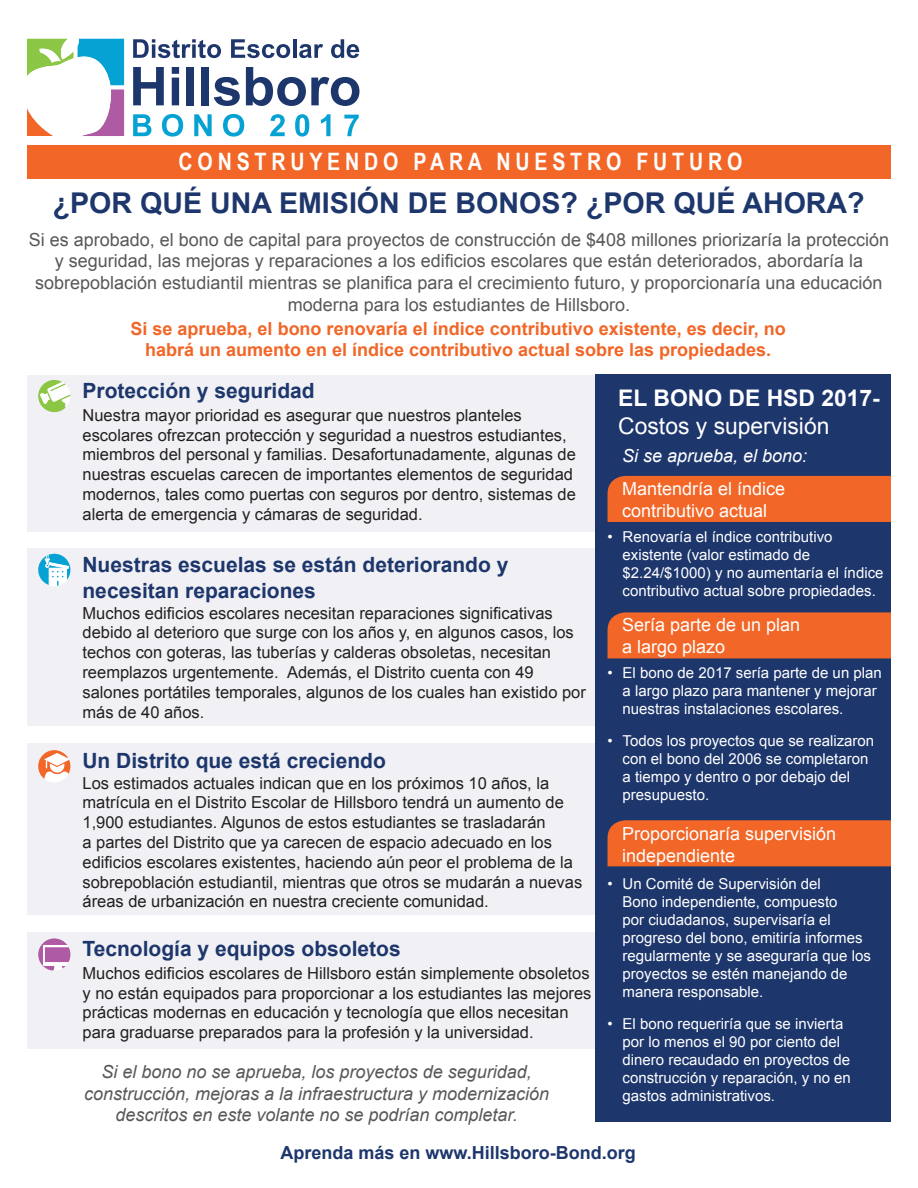
<style>
.page{position:relative;width:918px;height:1188px;background:#fff}
.page>*{position:absolute;margin:0;border:0;box-sizing:border-box;transform-origin:0 0}
.t1{font:700 28.65px "Arial";color:#1d366c}
.t2{font:700 24px "Arial Narrow";letter-spacing:.2em;color:#fff}
.t3{font:22.95px "Arial";color:#fff}
.t4{font:700 22.95px "Arial";color:#fff}
.t5{font:700 21px/25.2px "Arial";color:#1d366c}
.t6{font:18px/21.6px "Arial";color:#57585a;text-align:center}
.t7{font:italic 18px/21.6px "Arial";color:#57585a;text-align:center}
.t8{font:700 18px/21.6px "Arial";color:#f26627;text-align:center}
.t9{font:18px/21.6px "Arial";color:#fff}
.t10{font:700 18px "Arial";color:#1d366c}
.t11{font:italic 18px "Arial";color:#fff}
.t12{font:16.5px/19.8px "Arial";color:#231f20}
.Paragraph_Style_2{font:15px/18px "Arial";color:#fff}
</style>
<div class="page">
<div style="left:27px;top:145px;width:864px;height:33px;background:#f26627"></div>
<div style="left:27px;top:375px;width:579px;height:156px;background:#f1f1f5"></div>
<svg style="left:38px;top:380px;width:32px;height:32px"></svg>
<div style="left:27px;top:549px;width:579px;height:177px;background:#f1f1f5"></div>
<svg style="left:38px;top:554px;width:32px;height:32px"></svg>
<div style="left:27px;top:744px;width:579px;height:171px;background:#f1f1f5"></div>
<svg style="left:38px;top:750px;width:32px;height:32px"></svg>
<div style="left:27px;top:932px;width:579px;height:117px;background:#f1f1f5"></div>
<svg style="left:38px;top:938px;width:33px;height:33px"></svg>
<svg style="left:133px;top:114px;width:18px;height:22px"></svg>
<svg style="left:162px;top:114px;width:21px;height:23px"></svg>
<svg style="left:194px;top:114px;width:18px;height:22px"></svg>
<svg style="left:223px;top:114px;width:21px;height:23px"></svg>
<svg style="left:270px;top:114px;width:15px;height:22px"></svg>
<svg style="left:295px;top:114px;width:14px;height:23px"></svg>
<svg style="left:321px;top:114px;width:10px;height:22px"></svg>
<svg style="left:344px;top:115px;width:15px;height:21px"></svg>
<svg style="left:133px;top:67px;width:31px;height:38px"></svg>
<svg style="left:172px;top:67px;width:7px;height:38px"></svg>
<div style="left:187px;top:67px;width:7px;height:38px;background:#1d366c"></div>
<div style="left:202px;top:67px;width:7px;height:38px;background:#1d366c"></div>
<svg style="left:214px;top:77px;width:26px;height:29px"></svg>
<svg style="left:246px;top:67px;width:113px;height:39px"></svg>
<svg style="left:133px;top:39px;width:88px;height:19px"></svg>
<svg style="left:231px;top:39px;width:59px;height:19px"></svg>
<hr style="left:293px;top:39px;width:4px;height:19px;background:#1d366c">
<svg style="left:299px;top:44px;width:24px;height:14px"></svg>
<svg style="left:331px;top:39px;width:28px;height:19px"></svg>
<svg style="left:27px;top:39px;width:97px;height:97px"></svg>
<div style="left:595px;top:374px;width:296px;height:748px;background:#1d366c"></div>
<div style="left:608px;top:476px;width:283px;height:46px;background:#f26627"></div>
<div style="left:608px;top:612px;width:283px;height:46px;background:#f26627"></div>
<div style="left:608px;top:820px;width:283px;height:46px;background:#f26627"></div>
<p class="t2" style="left:179px;top:143px;width:565px">CONSTRUYENDO PARA NUESTRO FUTURO</p>
<p class="t1" style="left:53px;top:184px;width:814px">¿POR QUÉ UNA EMISIÓN DE BONOS? ¿POR QUÉ AHORA?</p>
<p class="t6" style="left:29px;top:229px;width:862px">Si es aprobado, el bono de capital para proyectos de construcción de $408 millones priorizaría la protección y seguridad, las mejoras y reparaciones a los edificios escolares que están deteriorados, abordaría la sobrepoblación estudiantil mientras se planifica para el crecimiento futuro, y proporcionaría una educación moderna para los estudiantes de Hillsboro.</p>
<p class="t8" style="left:131px;top:318px;width:657px">Si se aprueba, el bono renovaría el índice contributivo existente, es decir, no habrá un aumento en el índice contributivo actual sobre las propiedades.</p>
<p class="t5" style="left:82px;top:379px;width:234px">Protección y seguridad</p>
<p class="t12" style="left:82px;top:405px;width:495px">Nuestra mayor prioridad es asegurar que nuestros planteles escolares ofrezcan protección y seguridad a nuestros estudiantes, miembros del personal y familias. Desafortunadamente, algunas de nuestras escuelas carecen de importantes elementos de seguridad modernos, tales como puertas con seguros por dentro, sistemas de alerta de emergencia y cámaras de seguridad.</p>
<p class="t5" style="left:82px;top:553px;width:428px">Nuestras escuelas se están deteriorando y necesitan reparaciones</p>
<p class="t12" style="left:82px;top:603px;width:505px">Muchos edificios escolares necesitan reparaciones significativas debido al deterioro que surge con los años y, en algunos casos, los techos con goteras, las tuberías y calderas obsoletas, necesitan reemplazos urgentemente. Además, el Distrito cuenta con 49 salones portátiles temporales, algunos de los cuales han existido por más de 40 años.</p>
<p class="t5" style="left:82px;top:749px;width:305px">Un Distrito que está creciendo</p>
<p class="t12" style="left:82px;top:773px;width:501px">Los estimados actuales indican que en los próximos 10 años, la matrícula en el Distrito Escolar de Hillsboro tendrá un aumento de 1,900 estudiantes. Algunos de estos estudiantes se trasladarán<br>a partes del Distrito que ya carecen de espacio adecuado en los edificios escolares existentes, haciendo aún peor el problema de la sobrepoblación estudiantil, mientras que otros se mudarán a nuevas áreas de urbanización en nuestra creciente comunidad.</p>
<p class="t5" style="left:82px;top:937px;width:320px">Tecnología y equipos obsoletos</p>
<p class="t12" style="left:82px;top:963px;width:510px">Muchos edificios escolares de Hillsboro están simplemente obsoletos y no están equipados para proporcionar a los estudiantes las mejores prácticas modernas en educación y tecnología que ellos necesitan para graduarse preparados para la profesión y la universidad.</p>
<p class="t7" style="left:84px;top:1061px;width:467px">Si el bono no se aprueba, los proyectos de seguridad, construcción, mejoras a la infraestructura y modernización descritos en este volante no se podrían completar.</p>
<p class="t4" style="left:618px;top:383px;width:263px">EL BONO DE HSD 2017-</p>
<p class="t3" style="left:618px;top:411px;width:213px">Costos y supervisión</p>
<p class="t11" style="left:622px;top:444px;width:187px">Si se aprueba, el bono:</p>
<p class="t9" style="left:622px;top:478px;width:165px">Mantendría el índice</p>
<p class="t9" style="left:622px;top:500px;width:147px">contributivo actual</p>
<p class="Paragraph_Style_2" style="left:623px;top:527px;width:262px;text-indent:-15px">• Renovaría el índice contributivo existente (valor estimado de $2.24/$1000) y no aumentaría el índice contributivo actual sobre propiedades.</p>
<p class="t9" style="left:622px;top:614px;width:180px">Sería parte de un plan</p>
<p class="t9" style="left:622px;top:636px;width:105px">a largo plazo</p>
<p class="Paragraph_Style_2" style="left:623px;top:664px;width:261px;text-indent:-15px">• El bono de 2017 sería parte de un plan a largo plazo para mantener y mejorar nuestras instalaciones escolares.</p>
<p class="Paragraph_Style_2" style="left:623px;top:732px;width:253px;text-indent:-15px">• Todos los proyectos que se realizaron con el bono del 2006 se completaron a tiempo y dentro o por debajo del presupuesto.</p>
<p class="t9" style="left:622px;top:823px;width:216px">Proporcionaría supervisión independiente</p>
<p class="Paragraph_Style_2" style="left:623px;top:875px;width:250px;text-indent:-15px">• Un Comité de Supervisión del<br>Bono independiente, compuesto<br>por ciudadanos, supervisaría el progreso del bono, emitiría informes regularmente y se aseguraría que los proyectos se estén manejando de manera responsable.</p>
<p class="Paragraph_Style_2" style="left:623px;top:1015px;width:230px;text-indent:-15px">• El bono requeriría que se invierta por lo menos el 90 por ciento del dinero recaudado en proyectos de construcción y reparación, y no en gastos administrativos.</p>
<p class="t10" style="left:280px;top:1141px;width:357px">Aprenda más en www.Hillsboro-Bond.org</p>
</div>
